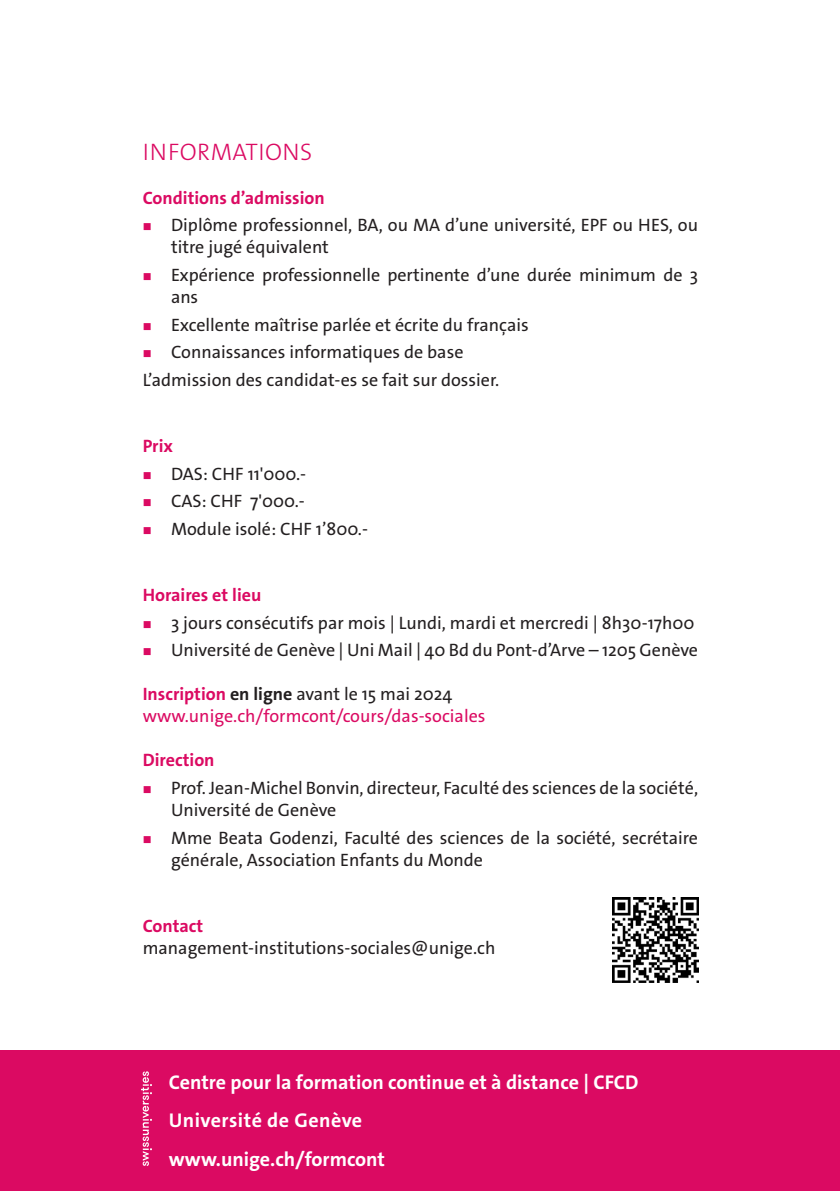
<style>
.page{position:relative;width:840px;height:1191px;background:#fff}
.page>*{position:absolute;margin:0;border:0;box-sizing:border-box;transform-origin:0 0}
.t1{font:300 24px "The Sans Os F";letter-spacing:.02em;color:#db0a62}
.t2{font:700 20px/38.6px "The Sans Os F";color:#fff}
.t3{font:18px/22px "The Sans Os F";color:#231f20}
.t4{font:18px/22px "The Sans Os F";color:#db0a62}
.t5{font:700 18px "The Sans Os F";color:#db0a62}
.s1{color:#db0a62}
.s2{font-weight:700}
.s3{font-weight:700;color:#231f20}
.s4{color:#231f20}
</style>
<div class="page">
<div style="left:0;top:1050px;width:839px;height:141px;background:#db0a62"></div>
<svg style="left:141px;top:1071px;width:11px;height:95px"></svg>
<img style="left:612px;top:897px;width:85px;height:85px">
<h1 class="t1" style="left:143px;top:136px;width:171px">INFORMATIONS</h1>
<p class="t5" style="left:143px;top:186px;width:183px">Conditions d’admission</p>
<p class="t3" style="left:171px;top:214px;width:528px;text-indent:-28px"><span class="s1">■</span> Diplôme professionnel, BA, ou MA d’une université, EPF ou HES, ou titre jugé équivalent</p>
<p class="t3" style="left:171px;top:264px;width:528px;text-indent:-28px"><span class="s1">■</span> Expérience professionnelle pertinente d’une durée minimum de 3 ans</p>
<p class="t3" style="left:143px;top:314px;width:387px"><span class="s1">■</span> Excellente maîtrise parlée et écrite du français</p>
<p class="t3" style="left:143px;top:338px;width:358px;line-height:27.6px"><span class="s1">■</span> Connaissances informatiques de base<br>L’admission des candidat-es se fait sur dossier.</p>
<p class="t5" style="left:143px;top:434px;width:32px">Prix</p>
<p class="t3" style="left:143px;top:463px;width:165px"><span class="s1">■</span> DAS: CHF 11'000.-</p>
<p class="t3" style="left:143px;top:490px;width:163px"><span class="s1">■</span> CAS: CHF 7'000.-</p>
<p class="t3" style="left:143px;top:518px;width:227px"><span class="s1">■</span> Module isolé: CHF 1’800.-</p>
<p class="t5" style="left:143px;top:583px;width:120px">Horaires et lieu</p>
<p class="t3" style="left:143px;top:612px;width:553px"><span class="s1">■</span> 3 jours consécutifs par mois | Lundi, mardi et mercredi | 8h30-17h00</p>
<p class="t3" style="left:143px;top:639px;width:556px"><span class="s1">■</span> Université de Genève | Uni Mail | 40 Bd du Pont-d’Arve – 1205 Genève</p>
<p class="t4" style="left:143px;top:683px;width:344px"><span class="s2">Inscription</span> <span class="s3">en ligne</span> <span class="s4">avant le 15 mai 2024 </span>www.unige.ch/formcont/cours/das-sociales</p>
<p class="t5" style="left:143px;top:749px;width:73px">Direction</p>
<p class="t3" style="left:171px;top:777px;width:528px;text-indent:-28px"><span class="s1">■</span> Prof. Jean-Michel Bonvin, directeur, Faculté des sciences de la société,<br>Université de Genève</p>
<p class="t3" style="left:171px;top:827px;width:528px;text-indent:-28px"><span class="s1">■</span> Mme Beata Godenzi, Faculté des sciences de la société, secrétaire générale, Association Enfants du Monde</p>
<p class="t5" style="left:143px;top:914px;width:62px">Contact</p>
<p class="t3" style="left:143px;top:937px;width:354px">management-institutions-sociales@unige.ch</p>
<p class="t2" style="left:169px;top:1062px;width:471px">Centre pour la formation continue et à distance | CFCD<br>Université de Genève<br>www.unige.ch/formcont</p>
</div>
